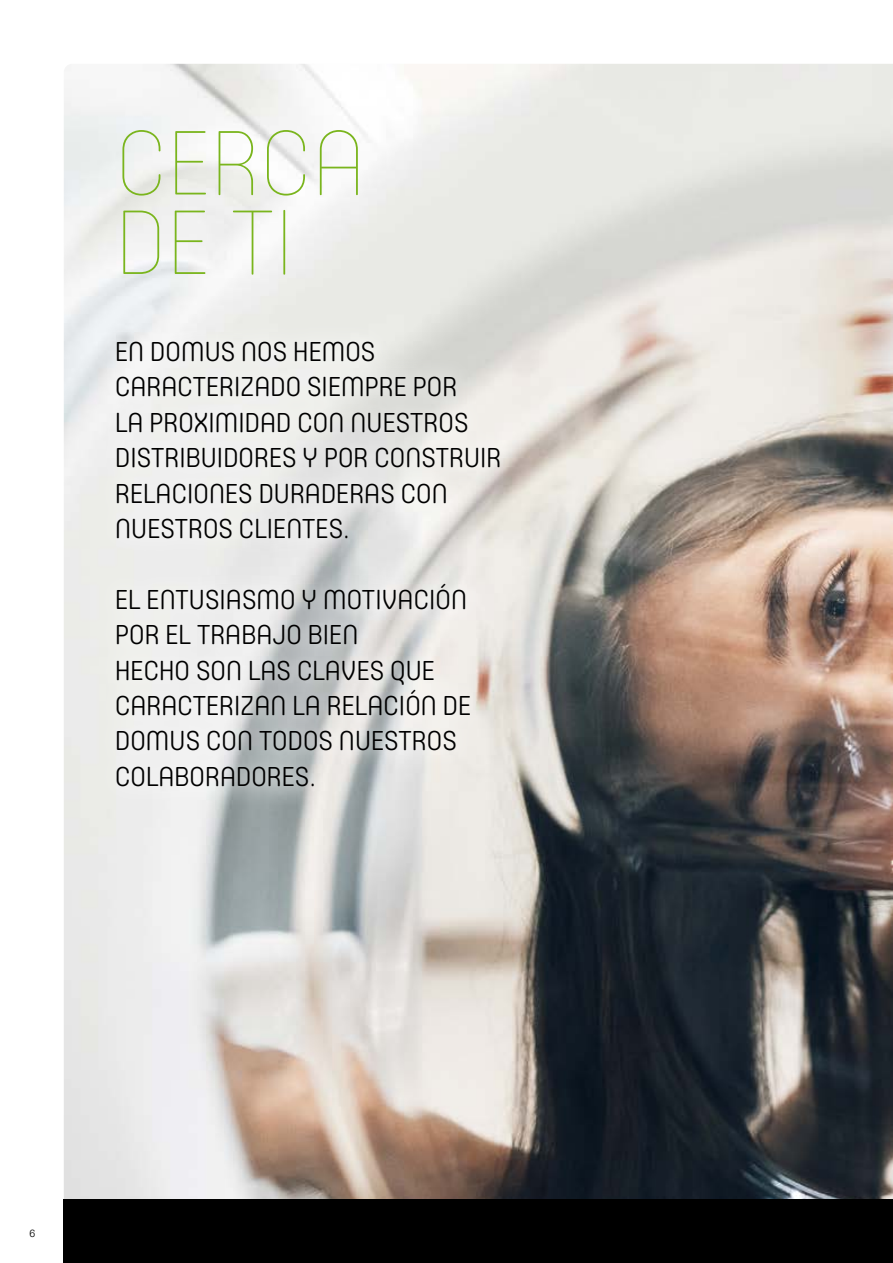
<style>
.page{position:relative;width:893px;height:1263px;background:#fff}
.page>*{position:absolute;margin:0;border:0;box-sizing:border-box;transform-origin:0 0}
.t1{font:100 90px/79.5px "Core Mellow";letter-spacing:-.01em;color:#7ab51d}
.t2{font:300 27px/35.4px "Core Mellow";letter-spacing:-.02em;color:#000}
.t3{font:300 10.5px "Univers LT Std";color:#000}
</style>
<div class="page">
<img style="left:64px;top:64px;width:829px;height:1135px">
<div style="left:64px;top:1199px;width:829px;height:64px;background:#000"></div>
<div style="left:95px;top:319px;width:427px;height:490px;background:#fff;opacity:.48"></div>
<h1 class="t1" style="left:115px;top:119px;width:253px">CERCA<br>DE TI</h1>
<p class="t2" style="left:115px;top:332px;width:388px">EN DOMUS NOS HEMOS<br>CARACTERIZADO SIEMPRE POR<br>LA PROXIMIDAD CON NUESTROS<br>DISTRIBUIDORES Y POR CONSTRUIR<br>RELACIONES DURADERAS CON<br>NUESTROS CLIENTES.</p>
<p class="t2" style="left:115px;top:580px;width:358px">EL ENTUSIASMO Y MOTIVACIÓN<br>POR EL TRABAJO BIEN<br>HECHO SON LAS CLAVES QUE<br>CARACTERIZAN LA RELACIÓN DE<br>DOMUS CON TODOS NUESTROS<br>COLABORADORES.</p>
<p class="t3" style="left:30px;top:1227px;width:7px">6</p>
</div>
